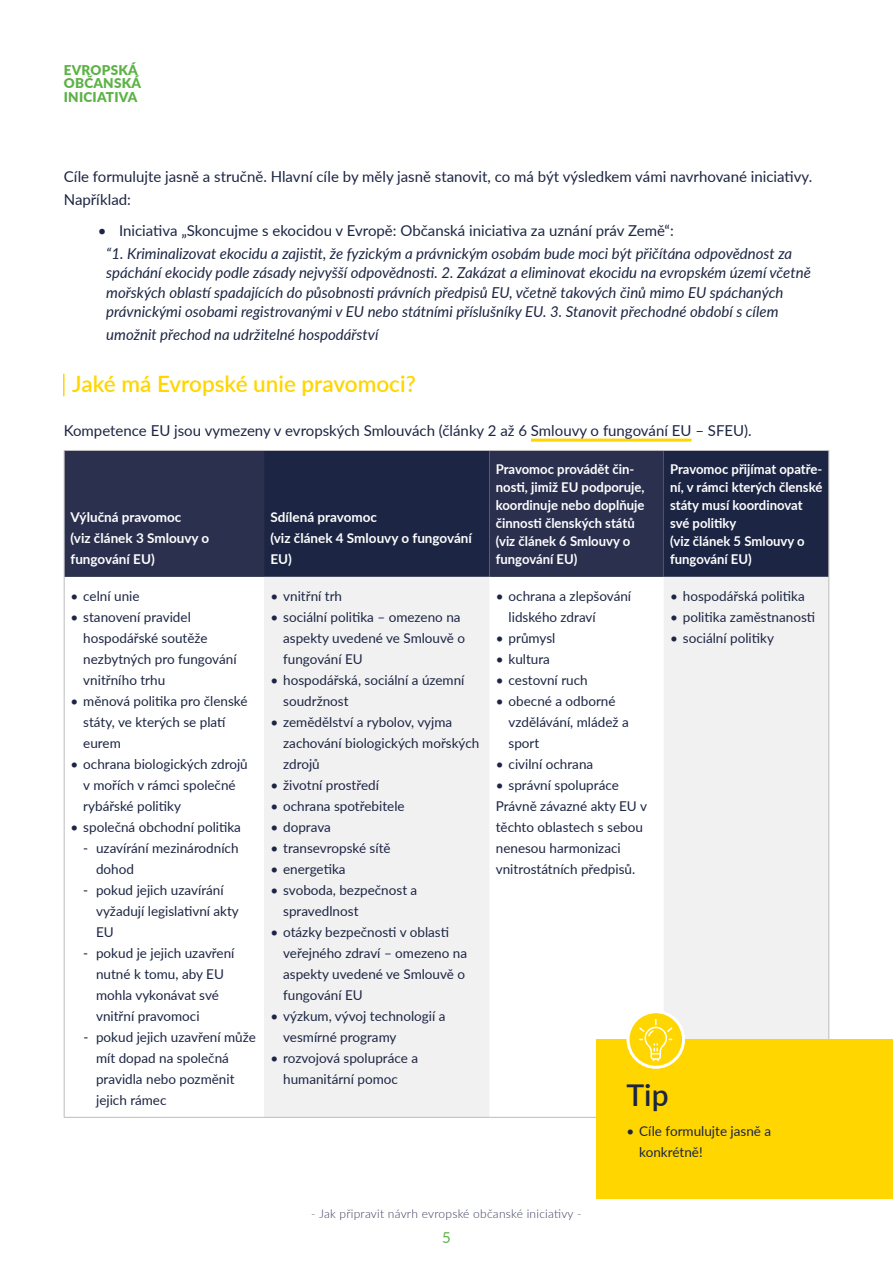
<style>
.page{position:relative;width:893px;height:1263px;background:#fff}
.page>*{position:absolute;margin:0;border:0;box-sizing:border-box;transform-origin:0 0}
.t1{font:600 30px "Lato";color:#1c2543}
.t2{font:600 22.5px "Lato";color:#ffd600}
.t3{font:italic 15px/19.5px "Lato";color:#1c2543}
.t4{font:15px/22.5px "Lato";color:#1c2543}
.t5{font:15px "Lato";color:#5cb246}
.t6{font:13.5px/21px "Lato";color:#1c2543}
.t7{font:700 13.5px/18px "Lato";color:#fff}
.t8{font:900 13.5px/13.5px "Lato";letter-spacing:.02em;color:#5cb246}
.t9{font:300 12px "Lato";letter-spacing:.02em;color:#3c3e5c}
</style>
<div class="page">
<hr style="left:63px;top:374px;width:2px;height:22px;background:#ffd600">
<hr style="left:531px;top:439px;width:160px;height:3px;background:#ffd600">
<div style="left:65px;top:451px;width:199px;height:126px;background:#2b304f"></div>
<svg style="left:264px;top:451px;width:564px;height:126px;background:#212847"></svg>
<svg style="left:264px;top:577px;width:564px;height:540px;fill:#f2f1f2"></svg>
<hr style="left:64px;top:450px;width:200px;height:1px;background:#bdbcbc">
<hr style="left:64px;top:451px;width:1px;height:126px;background:#bdbcbc">
<hr style="left:264px;top:450px;width:225px;height:1px;background:#bdbcbc">
<hr style="left:489px;top:450px;width:175px;height:1px;background:#bdbcbc">
<hr style="left:664px;top:450px;width:165px;height:1px;background:#bdbcbc">
<hr style="left:828px;top:451px;width:1px;height:126px;background:#bdbcbc">
<hr style="left:64px;top:577px;width:1px;height:540px;background:#bdbcbc">
<hr style="left:828px;top:577px;width:1px;height:540px;background:#bdbcbc">
<hr style="left:64px;top:1117px;width:200px;height:1px;background:#bdbcbc">
<hr style="left:264px;top:1117px;width:225px;height:1px;background:#bdbcbc">
<hr style="left:489px;top:1117px;width:175px;height:1px;background:#bdbcbc">
<div style="left:597px;top:1039px;width:296px;height:160px;background:#ffd600"></div>
<svg style="left:628px;top:1012px;width:55px;height:55px"></svg>
<div style="left:626px;top:1010px;width:59px;height:59px;border:3px solid #fff;border-radius:50%"></div>
<svg style="left:639px;top:1019px;width:33px;height:42px"></svg>
<p class="t8" style="left:64px;top:62px;width:79px">EVROPSKÁ<br>OBČANSKÁ<br>INICIATIVA</p>
<p class="t4" style="left:64px;top:165px;width:750px">Cíle formulujte jasně a stručně. Hlavní cíle by měly jasně stanovit, co má být výsledkem vámi navrhované iniciativy.<br>Například:</p>
<p class="t4" style="left:98px;top:219px;width:578px">• Iniciativa „Skoncujme s ekocidou v Evropě: Občanská iniciativa za uznání práv Země“:</p>
<p class="t3" style="left:106px;top:243px;width:706px">“1. Kriminalizovat ekocidu a zajistit, že fyzickým a právnickým osobám bude moci být přičítána odpovědnost za spáchání ekocidy podle zásady nejvyšší odpovědnosti. 2. Zakázat a eliminovat ekocidu na evropském území včetně mořských oblastí spadajících do působnosti právních předpisů EU, včetně takových činů mimo EU spáchaných právnickými osobami registrovanými v EU nebo státními příslušníky EU. 3. Stanovit přechodné období s cílem</p>
<p class="t3" style="left:106px;top:324px;width:274px">umožnit přechod na udržitelné hospodářství</p>
<h2 class="t2" style="left:72px;top:367px;width:345px">Jaké má Evropské unie pravomoci?</h2>
<p class="t4" style="left:64px;top:418px;width:689px">Kompetence EU jsou vymezeny v evropských Smlouvách (články 2 až 6 Smlouvy o fungování EU – SFEU).</p>
<p class="t7" style="left:71px;top:506px;width:140px;line-height:21px">Výlučná pravomoc<br>(viz článek 3 Smlouvy o fungování EU)</p>
<p class="t7" style="left:270px;top:506px;width:203px;line-height:21px">Sdílená pravomoc<br>(viz článek 4 Smlouvy o fungování<br>EU)</p>
<p class="t6" style="left:71px;top:584px;width:71px">• celní unie</p>
<p class="t6" style="left:83px;top:605px;width:155px;text-indent:-13px">• stanovení pravidel hospodářské soutěže nezbytných pro fungování vnitřního trhu</p>
<p class="t6" style="left:83px;top:689px;width:166px;text-indent:-13px">• měnová politika pro členské státy, ve kterých se platí eurem</p>
<p class="t6" style="left:83px;top:753px;width:166px;text-indent:-13px">• ochrana biologických zdrojů v mořích v rámci společné rybářské politiky</p>
<p class="t6" style="left:71px;top:816px;width:172px">• společná obchodní politika</p>
<p class="t6" style="left:96px;top:837px;width:144px;text-indent:-13px">- uzavírání mezinárodních dohod</p>
<p class="t6" style="left:96px;top:879px;width:144px;text-indent:-13px">- pokud jejich uzavírání vyžadují legislativní akty<br>EU</p>
<p class="t6" style="left:96px;top:942px;width:140px;text-indent:-13px">- pokud je jejich uzavření nutné k tomu, aby EU mohla vykonávat své vnitřní pravomoci</p>
<p class="t6" style="left:96px;top:1026px;width:161px;text-indent:-13px">- pokud jejich uzavření může mít dopad na společná pravidla nebo pozměnit jejich rámec</p>
<p class="t6" style="left:270px;top:585px;width:73px">• vnitřní trh</p>
<p class="t6" style="left:283px;top:606px;width:183px;text-indent:-13px">• sociální politika – omezeno na aspekty uvedené ve Smlouvě o fungování EU</p>
<p class="t6" style="left:283px;top:669px;width:183px;text-indent:-13px">• hospodářská, sociální a územní soudržnost</p>
<p class="t6" style="left:283px;top:711px;width:198px;text-indent:-13px">• zemědělství a rybolov, vyjma zachování biologických mořských zdrojů</p>
<p class="t6" style="left:270px;top:774px;width:110px">• životní prostředí</p>
<p class="t6" style="left:270px;top:795px;width:136px">• ochrana spotřebitele</p>
<p class="t6" style="left:270px;top:816px;width:62px">• doprava</p>
<p class="t6" style="left:270px;top:837px;width:122px">• transevropské sítě</p>
<p class="t6" style="left:270px;top:858px;width:77px">• energetika</p>
<p class="t6" style="left:283px;top:879px;width:136px;text-indent:-13px">• svoboda, bezpečnost a spravedlnost</p>
<p class="t6" style="left:283px;top:921px;width:185px;text-indent:-13px">• otázky bezpečnosti v oblasti veřejného zdraví – omezeno na aspekty uvedené ve Smlouvě o fungování EU</p>
<p class="t6" style="left:283px;top:1005px;width:164px;text-indent:-13px">• výzkum, vývoj technologií a vesmírné programy</p>
<p class="t6" style="left:270px;top:1047px;width:149px;text-align:center">• rozvojová spolupráce a humanitární pomoc</p>
<p class="t7" style="left:496px;top:460px;width:150px">Pravomoc provádět čin&shy;nosti, jimiž EU podporuje, koordinuje nebo doplňuje činnosti členských států (viz článek 6 Smlouvy o fungování EU)</p>
<p class="t7" style="left:670px;top:460px;width:154px">Pravomoc přijímat opatře&shy;ní, v rámci kterých členské státy musí koordinovat své politiky<br>(viz článek 5 Smlouvy o fungování EU)</p>
<p class="t6" style="left:509px;top:585px;width:124px;text-indent:-13px">• ochrana a zlepšování lidského zdraví</p>
<p class="t6" style="left:496px;top:627px;width:61px">• průmysl</p>
<p class="t6" style="left:496px;top:648px;width:56px">• kultura</p>
<p class="t6" style="left:496px;top:669px;width:93px">• cestovní ruch</p>
<p class="t6" style="left:509px;top:690px;width:122px;text-indent:-13px">• obecné a odborné vzdělávání, mládež a sport</p>
<p class="t6" style="left:496px;top:753px;width:99px">• civilní ochrana</p>
<p class="t6" style="left:496px;top:774px;width:153px">• správní spolupráce<br>Právně závazné akty EU v těchto oblastech s sebou nenesou harmonizaci vnitrostátních předpisů.</p>
<p class="t6" style="left:670px;top:585px;width:136px">• hospodářská politika</p>
<p class="t6" style="left:670px;top:606px;width:147px">• politika zaměstnanosti</p>
<p class="t6" style="left:670px;top:627px;width:105px">• sociální politiky</p>
<h1 class="t1" style="left:626px;top:1073px;width:44px">Tip</h1>
<p class="t6" style="left:639px;top:1120px;width:133px;text-indent:-13px">• Cíle formulujte jasně a konkrétně!</p>
<p class="t9" style="left:311px;top:1206px;width:272px">- Jak připravit návrh evropské občanské iniciativy -</p>
<p class="t5" style="left:442px;top:1227px;width:10px">5</p>
</div>
